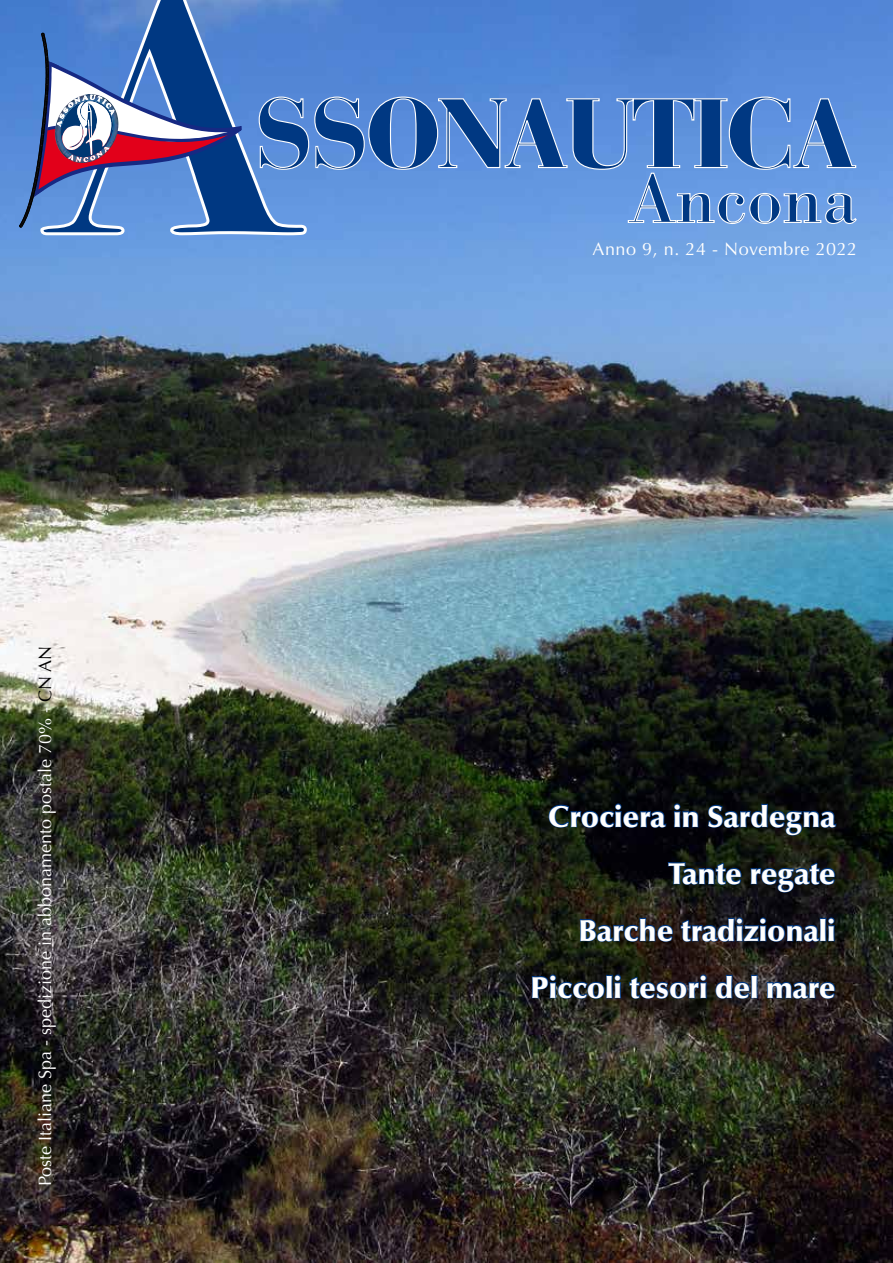
<style>
.page{position:relative;width:893px;height:1263px;background:#fff}
.page>*{position:absolute;margin:0;border:0;box-sizing:border-box;transform-origin:0 0}
.t1{font:700 375px "Bodoni Svty Two ITCTT";color:#003882}
.t2{font:900 97.5px "Bauer Bodoni";letter-spacing:-.04em;color:#003882}
.t3{font:72px "Bodoni";letter-spacing:-.005em;color:#003882}
.t4{font:900 30px/57px "Optima";color:#fff;text-align:right}
.t5{font:18px "Optima";color:#fff}
.t6{font:18px "Optima";letter-spacing:.03em;color:#fff}
.s1{color:#000}
</style>
<div class="page">
<img style="left:0;top:0;width:893px;height:1263px">
<svg style="left:548px;top:803px;width:119px;height:34px;background:#071424"></svg>
<svg style="left:673px;top:803px;width:26px;height:25px"></svg>
<svg style="left:707px;top:803px;width:130px;height:34px;background:#0a1a28"></svg>
<svg style="left:667px;top:861px;width:75px;height:33px;background:#0e202a"></svg>
<svg style="left:750px;top:861px;width:86px;height:33px;background:#101f30"></svg>
<svg style="left:579px;top:917px;width:257px;height:34px;background:#18202d"></svg>
<svg style="left:531px;top:974px;width:91px;height:25px;background:#112336"></svg>
<svg style="left:628px;top:974px;width:80px;height:26px;background:#192435"></svg>
<svg style="left:715px;top:974px;width:43px;height:25px"></svg>
<svg style="left:766px;top:981px;width:70px;height:27px;background:#1f283b"></svg>
<svg style="left:39px;top:0;width:269px;height:237px;background:#6290d6"></svg>
<svg style="left:258px;top:96px;width:600px;height:129px;background:#6c9be1"></svg>
<svg style="left:20px;top:33px;width:222px;height:195px;background:#7188c5"></svg>
<h1 class="t1" style="left:41px;top:-204px;width:263px">A</h1>
<h2 class="t2" style="left:254px;top:74px;width:605px">SSONAUTICA</h2>
<h3 class="t3" style="left:628px;top:155px;width:231px">Ancona</h3>
<p class="t5" style="left:34px;top:1186px;width:542px;rotate:-90deg">Poste Italiane Spa - spedizione in abbonamento postale 70% - <span class="s1">CN AN</span></p>
<p class="t6" style="left:592px;top:238px;width:266px">Anno 9, n. 24 - Novembre 2022</p>
<p class="t4" style="left:530px;top:788px;width:307px">Crociera in Sardegna<br>Tante regate<br>Barche tradizionali<br>Piccoli tesori del mare</p>
</div>
